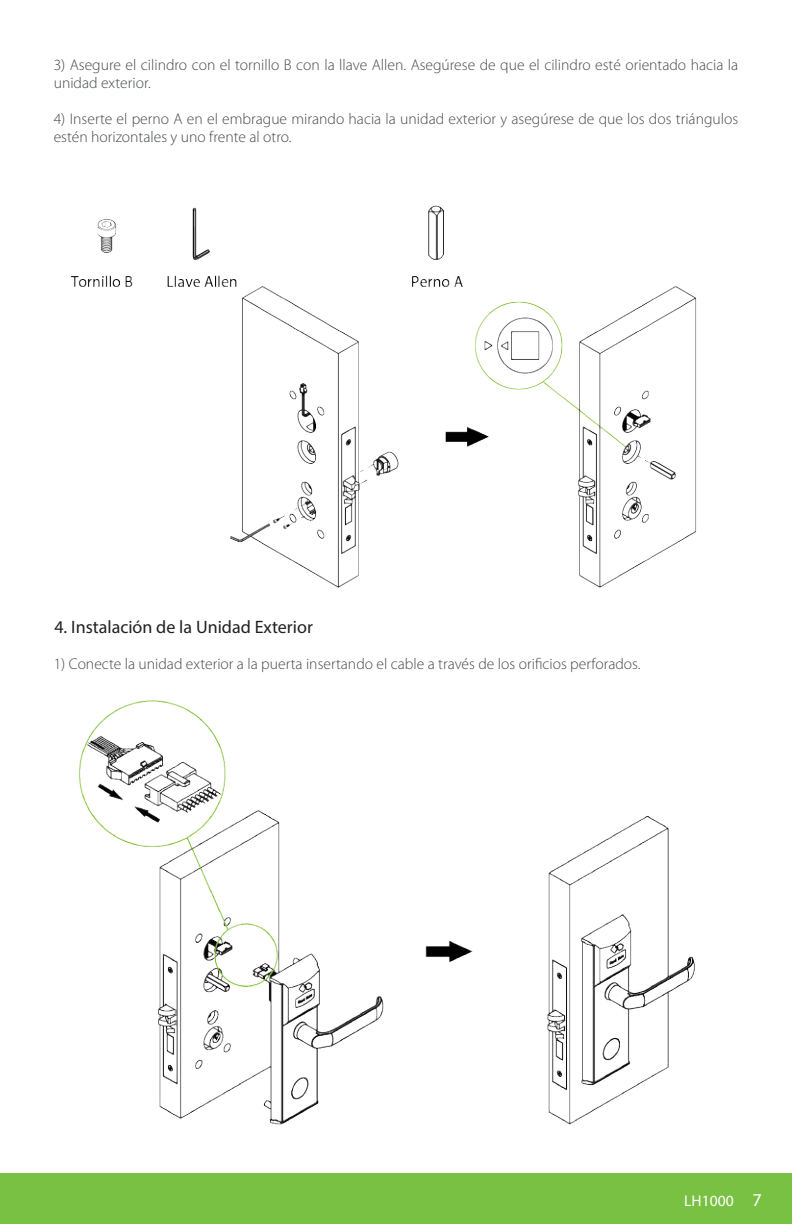
<style>
.page{position:relative;width:792px;height:1224px;background:#fff}
.page>*{position:absolute;margin:0;border:0;box-sizing:border-box;transform-origin:0 0}
.t1{font:18px "Myriad Pro";color:#231f20}
.t2{font:300 15.6px/18px "Myriad Pro";color:#474a4e}
.t3{font:15.6px "Myriad Pro";color:#fff}
.s1{font-size:18.2px}
</style>
<div class="page">
<div style="left:0;top:1173px;width:792px;height:51px;background:#79c142"></div>
<img style="left:71px;top:205px;width:626px;height:383px">
<img style="left:79px;top:700px;width:616px;height:425px">
<p class="t2" style="left:54px;top:56px;width:686px">3) Asegure el cilindro con el tornillo B con la llave Allen. Asegúrese de que el cilindro esté orientado hacia la unidad exterior.</p>
<p class="t2" style="left:54px;top:110px;width:686px">4) Inserte el perno A en el embrague mirando hacia la unidad exterior y asegúrese de que los dos triángulos estén horizontales y uno frente al otro.</p>
<p class="t1" style="left:54px;top:616px;width:260px">4. Instalación de la Unidad Exterior</p>
<p class="t2" style="left:54px;top:655px;width:588px">1) Conecte la unidad exterior a la puerta insertando el cable a través de los orificios perforados.</p>
<p class="t3" style="left:684px;top:1191px;width:79px">LH1000 <span class="s1">7</span></p>
</div>
